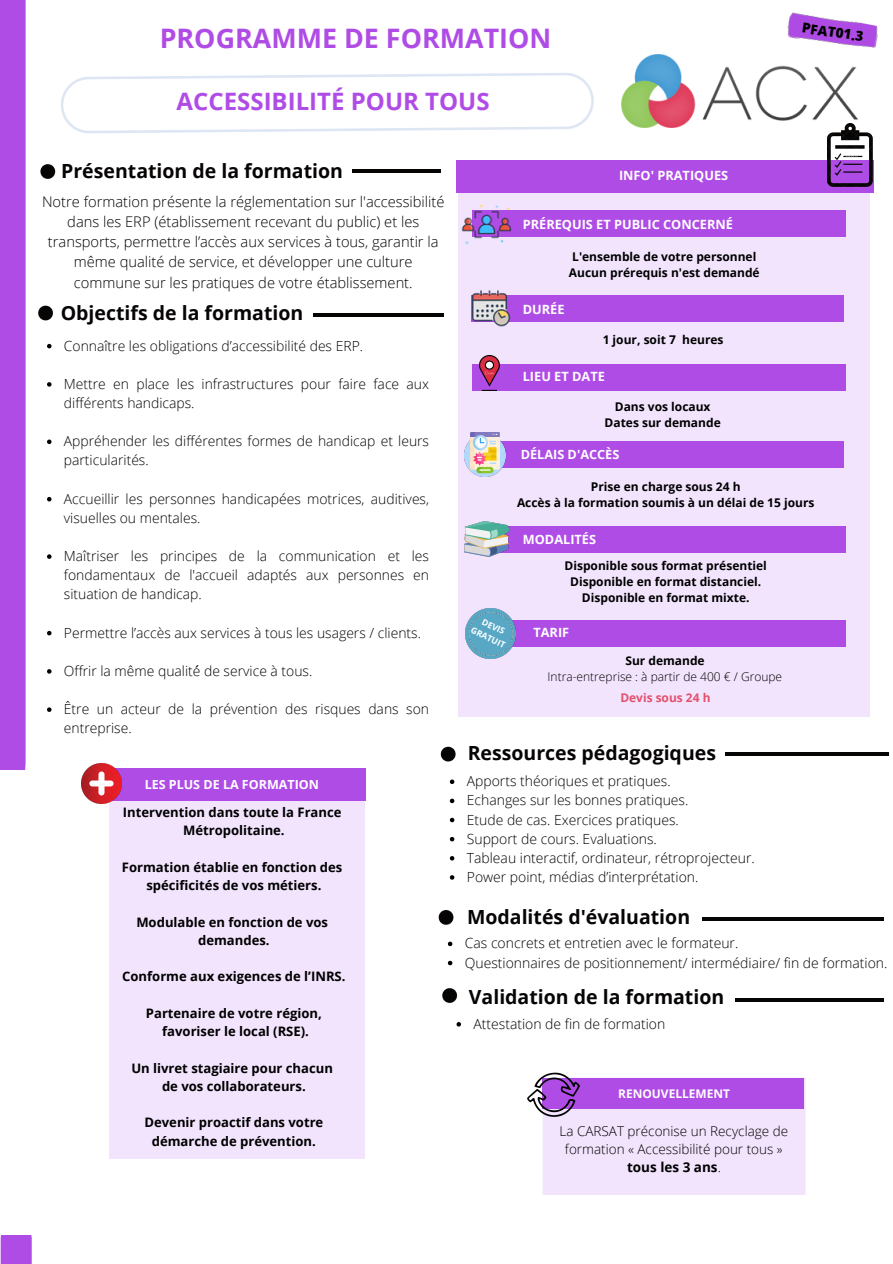
<style>
.page{position:relative;width:893px;height:1264px;background:#fff}
.page>*{position:absolute;margin:0;border:0;box-sizing:border-box;transform-origin:0 0}
.t1{font:700 26.85px "Open Sans";color:#b04ce6}
.t2{font:700 24px "Open Sans";color:#b04ce6}
.t3{font:700 19.5px "Open Sans";color:#070404}
.t4{font:300 14.7px/20.2px "Open Sans";color:#000;text-align:center}
.t5{font:300 13.95px/19.2px "Open Sans";color:#000}
.t6{font:800 13.65px "Open Sans";color:#000}
.t7{font:300 13.5px/18px "Open Sans";color:#000;text-align:center}
.t8{font:700 13.05px "Open Sans";color:#000}
.t9{font:700 12.75px "Open Sans";color:#fff}
.t10{font:700 12.6px "Open Sans";color:#fff}
.t11{font:700 12px "Open Sans";color:#000}
.t12{font:300 12px "Open Sans";color:#000}
.t13{font:700 12px "Open Sans";color:#fff}
.t14{font:700 12px "Open Sans";color:#e3516d}
.t15{font:700 8.55px "Open Sans";color:#fff}
.s1{font-weight:700}
</style>
<div class="page">
<img style="left:621px;top:55px;width:236px;height:73px">
<div style="left:595px;top:193px;width:274px;height:523px;background:#f2e4fd"></div>
<div style="left:472px;top:620px;width:373px;height:26px;background:#b04ce6"></div>
<div style="left:456px;top:160px;width:417px;height:33px;background:#b04ce6"></div>
<div style="left:472px;top:210px;width:373px;height:26px;background:#b04ce6"></div>
<img style="left:827px;top:124px;width:45px;height:63px">
<div style="left:471px;top:295px;width:373px;height:26px;background:#b04ce6"></div>
<div style="left:472px;top:364px;width:373px;height:26px;background:#b04ce6"></div>
<div style="left:471px;top:441px;width:373px;height:26px;background:#b04ce6"></div>
<div style="left:472px;top:527px;width:373px;height:25px;background:#b04ce6"></div>
<div style="left:109px;top:800px;width:255px;height:358px;background:#f2e4fd"></div>
<div style="left:91px;top:768px;width:275px;height:32px;background:#b04ce6"></div>
<svg style="left:0;top:1235px;width:32px;height:28px"></svg>
<img style="left:81px;top:769px;width:40px;height:35px">
<img style="left:787px;top:12px;width:91px;height:36px">
<svg style="left:442px;top:988px;width:15px;height:15px"></svg>
<svg style="left:735px;top:998px;width:147px;height:3px"></svg>
<svg style="left:456px;top:1022px;width:5px;height:4px"></svg>
<svg style="left:438px;top:910px;width:16px;height:15px"></svg>
<hr style="left:702px;top:917px;width:181px;height:4px;background:#070404">
<svg style="left:448px;top:941px;width:4px;height:5px"></svg>
<svg style="left:448px;top:960px;width:4px;height:5px"></svg>
<div style="left:542px;top:1077px;width:263px;height:117px;background:#f2e4fd"></div>
<div style="left:542px;top:1078px;width:261px;height:30px;background:#b04ce6"></div>
<img style="left:527px;top:1072px;width:52px;height:44px">
<svg style="left:0;top:0;width:595px;height:769px"></svg>
<hr style="left:725px;top:752px;width:163px;height:4px;background:#070404">
<svg style="left:450px;top:779px;width:4px;height:5px"></svg>
<svg style="left:450px;top:798px;width:4px;height:5px"></svg>
<svg style="left:450px;top:817px;width:4px;height:5px"></svg>
<svg style="left:450px;top:837px;width:4px;height:4px"></svg>
<svg style="left:450px;top:856px;width:4px;height:4px"></svg>
<svg style="left:450px;top:875px;width:4px;height:4px"></svg>
<h6 class="t1" style="left:160px;top:19px;width:393px">PROGRAMME DE FORMATION</h6>
<p class="t2" style="left:177px;top:84px;width:314px">ACCESSIBILITÉ POUR TOUS</p>
<p class="t3" style="left:61px;top:158px;width:283px">Présentation de la formation</p>
<p class="t4" style="left:42px;top:191px;width:404px">Notre formation présente la réglementation sur l'accessibilité dans les ERP (établissement recevant du public) et les transports, permettre l’accès aux services à tous, garantir la même qualité de service, et développer une culture commune sur les pratiques de votre établissement.</p>
<p class="t9" style="left:619px;top:167px;width:111px">INFO' PRATIQUES</p>
<p class="t9" style="left:522px;top:215px;width:212px">PRÉREQUIS ET PUBLIC CONCERNÉ</p>
<p class="t11" style="left:572px;top:248px;width:186px">L'ensemble de votre personnel</p>
<h6 class="t11" style="left:569px;top:264px;width:192px">Aucun prérequis n'est demandé</h6>
<p class="t3" style="left:61px;top:299px;width:244px">Objectifs de la formation</p>
<p class="t9" style="left:522px;top:300px;width:43px">DURÉE</p>
<p class="t6" style="left:803px;top:18px;width:63px;rotate:8deg">PFAT01.3</p>
<p class="t5" style="left:64px;top:335px;width:301px">Connaître les obligations d’accessibilité des ERP.</p>
<p class="t5" style="left:64px;top:374px;width:366px">Mettre en place les infrastructures pour faire face aux différents handicaps.</p>
<h6 class="t5" style="left:64px;top:431px;width:366px">Appréhender les différentes formes de handicap et leurs particularités.</h6>
<p class="t5" style="left:64px;top:488px;width:366px">Accueillir les personnes handicapées motrices, auditives, visuelles ou mentales.</p>
<p class="t5" style="left:64px;top:546px;width:366px;text-align:justify">Maîtriser les principes de la communication et les fondamentaux de l'accueil adaptés aux personnes en situation de handicap.</p>
<h6 class="t5" style="left:64px;top:622px;width:358px">Permettre l’accès aux services à tous les usagers / clients.</h6>
<p class="t5" style="left:64px;top:661px;width:250px">Offrir la même qualité́ de service à tous.</p>
<p class="t5" style="left:64px;top:699px;width:366px">Être un acteur de la prévention des risques dans son entreprise.</p>
<p class="t10" style="left:145px;top:775px;width:176px">LES PLUS DE LA FORMATION</p>
<p class="t8" style="left:123px;top:803px;width:220px">Intervention dans toute la France</p>
<h5 class="t8" style="left:183px;top:821px;width:103px">Métropolitaine.</h5>
<h5 class="t8" style="left:122px;top:857px;width:222px">Formation établie en fonction des</h5>
<h5 class="t8" style="left:146px;top:876px;width:176px">spécificités de vos métiers.</h5>
<h5 class="t8" style="left:136px;top:912px;width:193px">Modulable en fonction de vos</h5>
<h5 class="t8" style="left:198px;top:930px;width:73px">demandes.</h5>
<h5 class="t8" style="left:122px;top:967px;width:225px">Conforme aux exigences de l’INRS.</h5>
<h5 class="t8" style="left:146px;top:1003px;width:177px">Partenaire de votre région,</h5>
<h5 class="t8" style="left:162px;top:1022px;width:148px">favoriser le local (RSE).</h5>
<p class="t8" style="left:131px;top:1058px;width:203px">Un livret stagiaire pour chacun</p>
<p class="t8" style="left:162px;top:1076px;width:145px">de vos collaborateurs.</p>
<p class="t8" style="left:144px;top:1113px;width:180px">Devenir proactif dans votre</p>
<p class="t8" style="left:152px;top:1131px;width:165px">démarche de prévention.</p>
<p class="t11" style="left:602px;top:331px;width:122px">1 jour, soit 7 heures</p>
<p class="t9" style="left:522px;top:367px;width:84px">LIEU ET DATE</p>
<h6 class="t11" style="left:614px;top:397px;width:97px">Dans vos locaux</h6>
<p class="t11" style="left:604px;top:413px;width:118px">Dates sur demande</p>
<p class="t9" style="left:520px;top:445px;width:100px">DÉLAIS D'ACCÈS</p>
<p class="t11" style="left:591px;top:478px;width:151px">Prise en charge sous 24 h</p>
<p class="t11" style="left:517px;top:494px;width:299px">Accès à la formation soumis à un délai de 15 jours</p>
<p class="t9" style="left:522px;top:530px;width:75px">MODALITÉS</p>
<h3 class="t15" style="left:485px;top:615px;width:26px;rotate:26deg">DEVIS</h3>
<p class="t15" style="left:474px;top:623px;width:38px;rotate:26deg">GRATUIT</p>
<h6 class="t11" style="left:564px;top:556px;width:204px">Disponible sous format présentiel</h6>
<p class="t11" style="left:570px;top:572px;width:192px">Disponible en format distanciel.</p>
<p class="t11" style="left:582px;top:588px;width:169px">Disponible en format mixte.</p>
<h5 class="t9" style="left:533px;top:623px;width:37px">TARIF</h5>
<p class="t11" style="left:625px;top:652px;width:81px">Sur demande</p>
<h3 class="t12" style="left:547px;top:668px;width:236px">Intra-entreprise : à partir de 400 € / Groupe</h3>
<p class="t14" style="left:620px;top:689px;width:92px">Devis sous 24 h</p>
<p class="t3" style="left:467px;top:739px;width:250px">Ressources pédagogiques</p>
<p class="t5" style="left:467px;top:771px;width:205px">Apports théoriques et pratiques.</p>
<p class="t5" style="left:467px;top:790px;width:223px">Echanges sur les bonnes pratiques.</p>
<p class="t5" style="left:467px;top:809px;width:213px">Etude de cas. Exercices pratiques.</p>
<p class="t5" style="left:467px;top:828px;width:191px">Support de cours. Evaluations.</p>
<p class="t5" style="left:467px;top:847px;width:289px">Tableau interactif, ordinateur, rétroprojecteur.</p>
<p class="t5" style="left:467px;top:867px;width:233px">Power point, médias d’interprétation.</p>
<h6 class="t3" style="left:467px;top:902px;width:224px">Modalités d'évaluation</h6>
<p class="t5" style="left:465px;top:933px;width:275px">Cas concrets et entretien avec le formateur.</p>
<p class="t5" style="left:465px;top:952px;width:424px">Questionnaires de positionnement/ intermédiaire/ fin de formation.</p>
<p class="t3" style="left:469px;top:983px;width:257px">Validation de la formation</p>
<p class="t5" style="left:473px;top:1013px;width:193px">Attestation de fin de formation</p>
<p class="t13" style="left:618px;top:1084px;width:113px">RENOUVELLEMENT</p>
<p class="t7" style="left:559px;top:1121px;width:230px">La CARSAT préconise un Recyclage de formation « Accessibilité pour tous » <span class="s1">tous les 3 ans</span>.</p>
</div>
